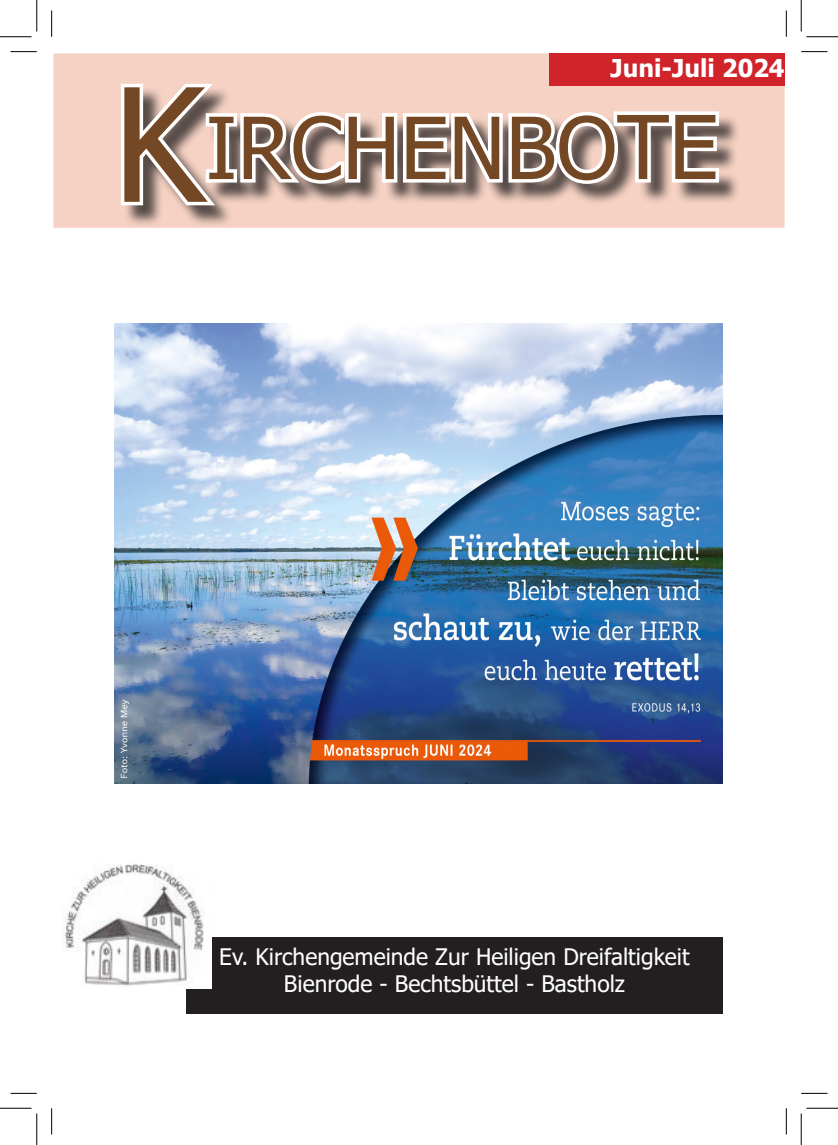
<style>
.page{position:relative;width:838px;height:1145px;background:#fff}
.page>*{position:absolute;margin:0;border:0;box-sizing:border-box;transform-origin:0 0}
.t1{font:85.75px "Tahoma";color:#744825}
.t2{font:700 24.5px "Tahoma";color:#fff}
.t3{font:22.75px/27.3px "Tahoma";color:#fff;text-align:center}
.s1{font-size:157.5px}
.s2{font-size:88.2px}
</style>
<div class="page">
<div style="left:52px;top:52px;width:734px;height:178px;background:#f5d2c3;border:2px solid #fff"></div>
<div style="left:123px;top:86px;width:617px;height:141px;background:#231f20;opacity:.75"></div>
<svg style="left:121px;top:83px;width:601px;height:126px"></svg>
<div style="left:186px;top:938px;width:536px;height:76px;background:#231f20"></div>
<img style="left:64px;top:864px;width:148px;height:125px">
<div style="left:549px;top:53px;width:235px;height:33px;background:#d1232a"></div>
<img style="left:115px;top:323px;width:607px;height:461px">
<svg style="left:10px;top:51px;width:27px;height:1px"></svg>
<svg style="left:801px;top:51px;width:26px;height:1px"></svg>
<svg style="left:10px;top:1093px;width:27px;height:1px"></svg>
<svg style="left:801px;top:1093px;width:26px;height:1px"></svg>
<svg style="left:51px;top:10px;width:1px;height:27px"></svg>
<svg style="left:51px;top:1108px;width:1px;height:26px"></svg>
<svg style="left:786px;top:10px;width:1px;height:27px"></svg>
<svg style="left:786px;top:1108px;width:1px;height:26px"></svg>
<hr style="left:0;top:36px;width:32px;height:1px;background:#000">
<hr style="left:806px;top:36px;width:31px;height:1px;background:#000">
<hr style="left:0;top:1108px;width:32px;height:1px;background:#000">
<hr style="left:806px;top:1108px;width:31px;height:1px;background:#000">
<hr style="left:36px;top:0;width:1px;height:31px;background:#000">
<hr style="left:36px;top:1113px;width:1px;height:32px;background:#000">
<hr style="left:800px;top:0;width:1px;height:31px;background:#000">
<hr style="left:800px;top:1113px;width:1px;height:32px;background:#000">
<p class="t2" style="left:610px;top:51px;width:175px">Juni-Juli 2024</p>
<h1 class="t1" style="left:113px;top:90px;width:607px"><span class="s1">K</span>IRCHENBO<span class="s2">TE</span></h1>
<p class="t3" style="left:219px;top:944px;width:472px">Ev. Kirchengemeinde Zur Heiligen Dreifaltigkeit<br>Bienrode - Bechtsbüttel - Bastholz</p>
</div>
